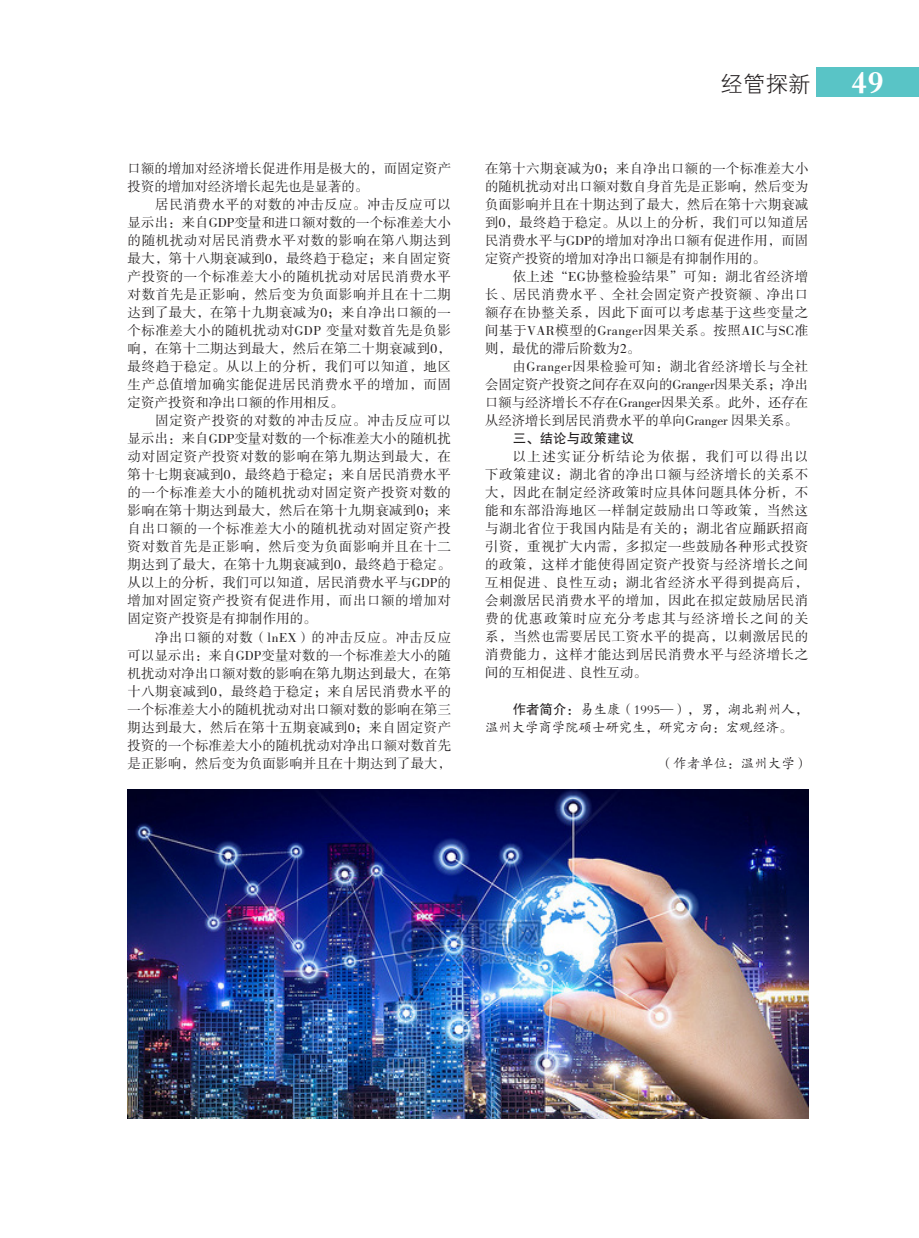
<style>
.page{position:relative;width:919px;height:1238px;background:#fff}
.page>*{position:absolute;margin:0;border:0;box-sizing:border-box;transform-origin:0 0}
.t1{font:22.5px "FZXH1 K GBK1 0";color:#231f20}
.t2{font:13.5px/18px "FZSSK GBK1 0";letter-spacing:.01em;color:#231f20;text-align:justify}
.t3{font:13.5px/18px "FZKTK GBK1 0";color:#231f20}
.t4{font:13.5px "FZHTK GBK1 0";color:#231f20}
.s1{font-family:"FZDBSK GBK1 0";font-size:33px;color:#fff}
.s2{font-family:"FZHTK GBK1 0"}
</style>
<div class="page">
<div style="left:816px;top:68px;width:102px;height:29px;background:#59c4c6"></div>
<img style="left:128px;top:789px;width:680px;height:329px">
<p class="t2" style="left:128px;top:160px;width:325px">口额的增加对经济增长促进作用是极大的，而固定资产投资的增加对经济增长起先也是显著的。</p>
<p class="t2" style="left:128px;top:196px;width:325px;text-indent:28px">居民消费水平的对数的冲击反应。冲击反应可以显示出：来自GDP变量和进口额对数的一个标准差大小的随机扰动对居民消费水平对数的影响在第八期达到最大，第十八期衰减到0，最终趋于稳定；来自固定资产投资的一个标准差大小的随机扰动对居民消费水平对数首先是正影响，然后变为负面影响并且在十二期达到了最大，在第十九期衰减为0；来自净出口额的一个标准差大小的随机扰动对GDP 变量对数首先是负影响，在第十二期达到最大，然后在第二十期衰减到0，最终趋于稳定。从以上的分析，我们可以知道，地区生产总值增加确实能促进居民消费水平的增加，而固定资产投资和净出口额的作用相反。</p>
<p class="t2" style="left:128px;top:412px;width:325px;text-indent:28px">固定资产投资的对数的冲击反应。冲击反应可以显示出：来自GDP变量对数的一个标准差大小的随机扰动对固定资产投资对数的影响在第九期达到最大，在第十七期衰减到0，最终趋于稳定；来自居民消费水平的一个标准差大小的随机扰动对固定资产投资对数的影响在第十期达到最大，然后在第十九期衰减到0；来自出口额的一个标准差大小的随机扰动对固定资产投资对数首先是正影响，然后变为负面影响并且在十二期达到了最大，在第十九期衰减到0，最终趋于稳定。从以上的分析，我们可以知道，居民消费水平与GDP的增加对固定资产投资有促进作用，而出口额的增加对固定资产投资是有抑制作用的。</p>
<p class="t2" style="left:128px;top:628px;width:325px;text-indent:28px">净出口额的对数（lnEX）的冲击反应。冲击反应可以显示出：来自GDP变量对数的一个标准差大小的随机扰动对净出口额对数的影响在第九期达到最大，在第十八期衰减到0，最终趋于稳定；来自居民消费水平的一个标准差大小的随机扰动对出口额对数的影响在第三期达到最大，然后在第十五期衰减到0；来自固定资产投资的一个标准差大小的随机扰动对净出口额对数首先是正影响，然后变为负面影响并且在十期达到了最大，</p>
<h1 class="t1" style="left:720px;top:71px;width:165px">经管探新 <span class="s1">49</span></h1>
<p class="t2" style="left:485px;top:160px;width:325px">在第十六期衰减为0；来自净出口额的一个标准差大小的随机扰动对出口额对数自身首先是正影响，然后变为负面影响并且在十期达到了最大，然后在第十六期衰减到0，最终趋于稳定。从以上的分析，我们可以知道居民消费水平与GDP的增加对净出口额有促进作用，而固定资产投资的增加对净出口额是有抑制作用的。</p>
<p class="t2" style="left:485px;top:268px;width:325px;text-indent:28px">依上述“EG协整检验结果”可知：湖北省经济增长、居民消费水平、全社会固定资产投资额、净出口额存在协整关系，因此下面可以考虑基于这些变量之间基于VAR模型的Granger因果关系。按照AIC与SC准则，最优的滞后阶数为2。</p>
<p class="t2" style="left:485px;top:358px;width:325px;text-indent:28px">由Granger因果检验可知：湖北省经济增长与全社会固定资产投资之间存在双向的Granger因果关系；净出口额与经济增长不存在Granger因果关系。此外，还存在从经济增长到居民消费水平的单向Granger 因果关系。</p>
<p class="t4" style="left:512px;top:431px;width:123px">三、结论与政策建议</p>
<p class="t2" style="left:485px;top:448px;width:325px;text-indent:28px">以上述实证分析结论为依据，我们可以得出以下政策建议：湖北省的净出口额与经济增长的关系不大，因此在制定经济政策时应具体问题具体分析，不能和东部沿海地区一样制定鼓励出口等政策，当然这与湖北省位于我国内陆是有关的；湖北省应踊跃招商引资，重视扩大内需，多拟定一些鼓励各种形式投资的政策，这样才能使得固定资产投资与经济增长之间互相促进、良性互动；湖北省经济水平得到提高后，会刺激居民消费水平的增加，因此在拟定鼓励居民消费的优惠政策时应充分考虑其与经济增长之间的关系，当然也需要居民工资水平的提高，以刺激居民的消费能力，这样才能达到居民消费水平与经济增长之间的互相促进、良性互动。</p>
<p class="t3" style="left:485px;top:700px;width:325px;text-indent:28px"><span class="s2">作者简介：</span>易生康（1995—），男，湖北荆州人，温州大学商学院硕士研究生，研究方向：宏观经济。</p>
<p class="t3" style="left:659px;top:754px;width:150px">（作者单位：温州大学）</p>
</div>
